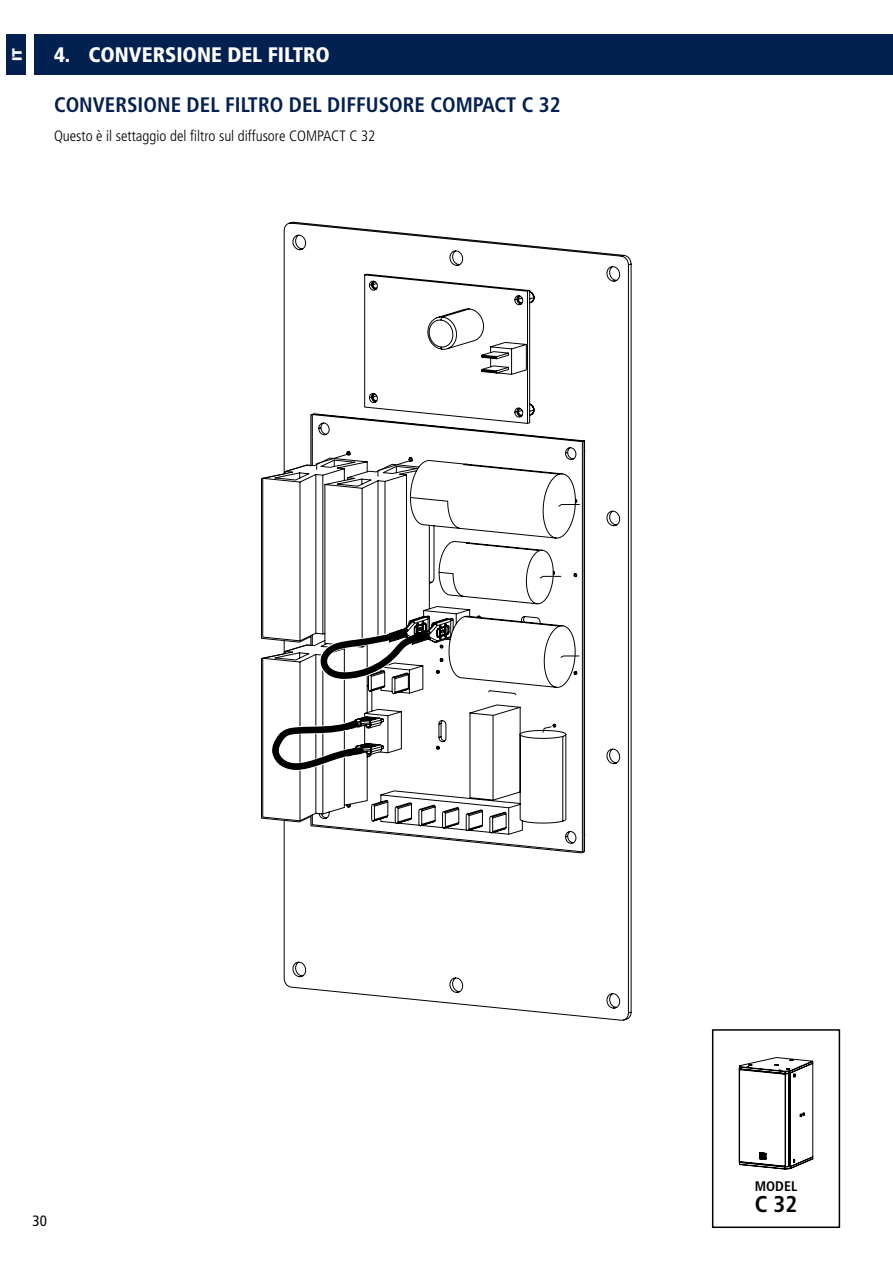
<style>
.page{position:relative;width:893px;height:1263px;background:#fff}
.page>*{position:absolute;margin:0;border:0;box-sizing:border-box;transform-origin:0 0}
.t1{font:700 condensed 22.8px "Frutiger LT Std";color:#000}
.t2{font:700 condensed 21px "Frutiger LT Std";color:#022050}
.t3{font:900 condensed 21px "Frutiger LT Std";color:#fff}
.t4{font:300 condensed 15px "Frutiger LT Std";color:#000}
.t5{font:condensed 15px "Frutiger LT Std";color:#000}
.t6{font:700 condensed 13.95px "Frutiger LT Std";color:#000}
.t7{font:900 13.5px "Gotham";color:#fff}
</style>
<div class="page">
<div style="left:6px;top:34px;width:20px;height:41px;background:#022050"></div>
<div style="left:34px;top:34px;width:859px;height:41px;background:#022050"></div>
<svg style="left:283px;top:221px;width:349px;height:800px"></svg>
<svg style="left:262px;top:413px;width:323px;height:439px"></svg>
<svg style="left:316px;top:453px;width:264px;height:280px"></svg>
<svg style="left:477px;top:447px;width:101px;height:397px"></svg>
<svg style="left:317px;top:615px;width:135px;height:66px"></svg>
<svg style="left:271px;top:716px;width:112px;height:56px"></svg>
<div style="left:712px;top:1029px;width:128px;height:199px;border:2px solid #000"></div>
<svg style="left:738px;top:1057px;width:76px;height:113px"></svg>
<p class="t7" style="left:8px;top:61px;width:15px;rotate:-90deg">IT</p>
<h2 class="t3" style="left:54px;top:42px;width:278px">4. CONVERSIONE DEL FILTRO</h2>
<h2 class="t2" style="left:54px;top:92px;width:508px">CONVERSIONE DEL FILTRO DEL DIFFUSORE COMPACT C 32</h2>
<p class="t4" style="left:54px;top:127px;width:323px">Questo è il settaggio del filtro sul diffusore COMPACT C 32</p>
<p class="t5" style="left:33px;top:1211px;width:16px">30</p>
<p class="t6" style="left:755px;top:1178px;width:44px">MODEL</p>
<h1 class="t1" style="left:755px;top:1191px;width:44px">C 32</h1>
</div>
